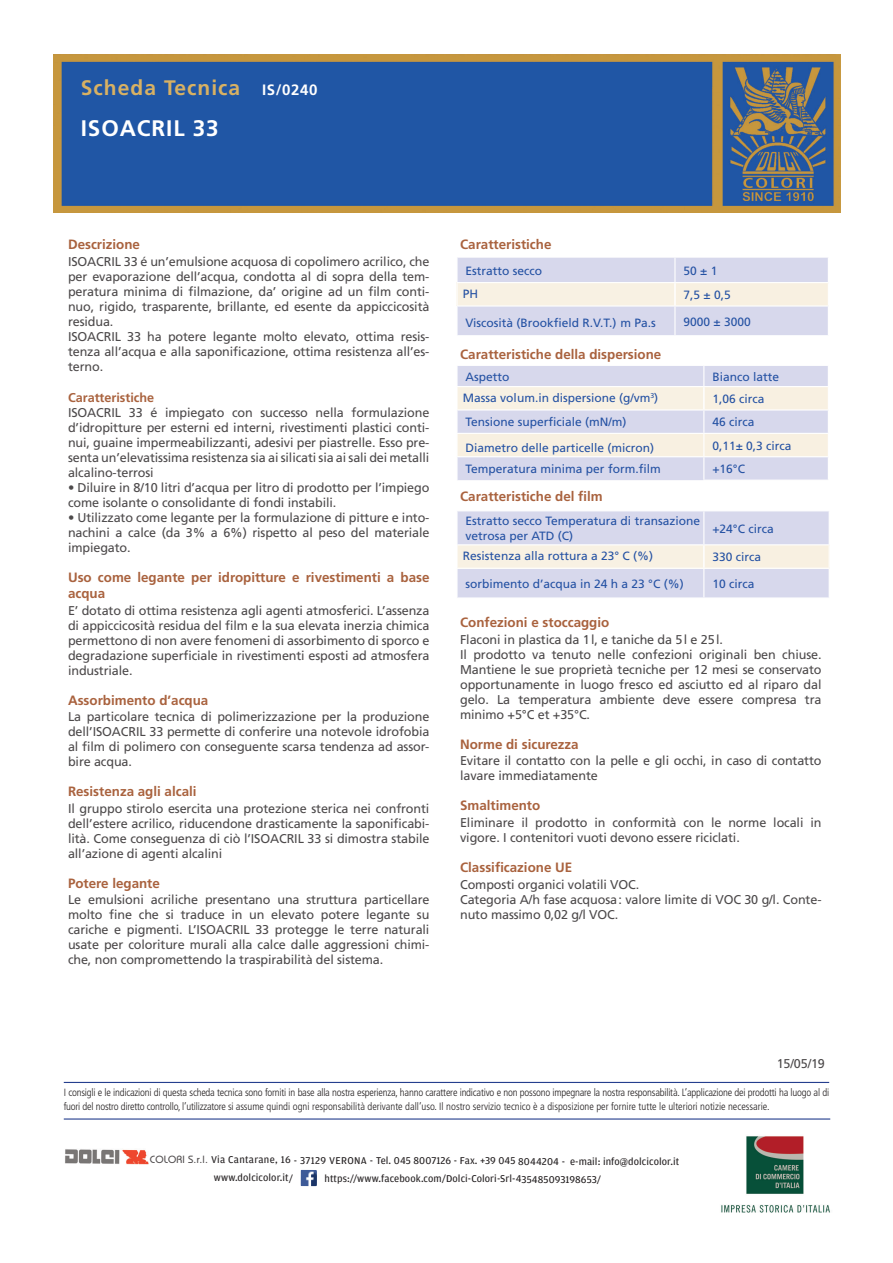
<style>
.page{position:relative;width:893px;height:1263px;background:#fff}
.page>*{position:absolute;margin:0;border:0;box-sizing:border-box;transform-origin:0 0}
.t1{font:700 22.5px "Frutiger LT Std";letter-spacing:.04em;color:#fff}
.t2{font:700 21px "Frutiger LT Std";letter-spacing:.05em;color:#d8b163}
.t3{font:700 15px "Frutiger";letter-spacing:.04em;color:#fff}
._01_TEXT{font:700 13.5px/15.8px "Frutiger";color:#a9623e}
._01_TEXT-2{font:12.75px/15px "Frutiger";letter-spacing:-.01em;color:#4d4a4b;text-align:justify}
._01_TEXT-3{font:700 12.75px "Frutiger";color:#a9623e}
.t4{font:12px/15px "Frutiger";color:#2451a3}
.t5{font:300 condensed 10.5px/13.5px "Frutiger LT Std";letter-spacing:-.02em;color:#231f20}
.t6{font:10.5px/17px "Amplitude";letter-spacing:.005em;color:#231f20}
.s1{font-family:"Bauhaus Std";font-weight:500;color:#524e4f}
.s2{font-style:inherit}
</style>
<div class="page">
<img style="left:53px;top:55px;width:788px;height:157px">
<hr style="left:64px;top:1082px;width:765px;height:1px;background:#253f8e">
<hr style="left:64px;top:1118px;width:766px;height:1px;background:#253f8e">
<img style="left:721px;top:1136px;width:109px;height:77px">
<img style="left:65px;top:1149px;width:84px;height:15px">
<img style="left:301px;top:1170px;width:16px;height:16px">
<svg style="left:457px;top:257px;width:371px;height:78px;background:#e2e0e9"></svg>
<hr style="left:675px;top:282px;width:154px;height:1px;background:#fff">
<svg style="left:457px;top:366px;width:371px;height:114px;background:#e5e2e8"></svg>
<hr style="left:456px;top:386px;width:248px;height:1px;background:#fff">
<hr style="left:704px;top:386px;width:125px;height:1px;background:#fff">
<svg style="left:457px;top:511px;width:373px;height:87px;background:#e0dfea"></svg>
<hr style="left:704px;top:568px;width:126px;height:1px;background:#fff">
<hr style="left:456px;top:511px;width:2px;height:33px;background:#fff">
<hr style="left:456px;top:544px;width:248px;height:1px;background:#fff">
<hr style="left:703px;top:511px;width:1px;height:33px;background:#fff">
<hr style="left:829px;top:511px;width:1px;height:33px;background:#fff">
<hr style="left:704px;top:544px;width:126px;height:1px;background:#fff">
<h2 class="t2" style="left:81px;top:75px;width:161px">Scheda Tecnica</h2>
<p class="t1" style="left:81px;top:115px;width:139px">ISOACRIL 33</p>
<p class="t3" style="left:262px;top:81px;width:57px">IS/0240</p>
<p class="_01_TEXT" style="left:68px;top:237px;width:74px">Descrizione</p>
<p class="_01_TEXT-2" style="left:68px;top:254px;width:363px">ISOACRIL 33 é un’emulsione acquosa di copolimero acrilico, che per evaporazione dell’acqua, condotta al di sopra della tem&shy;peratura minima di filmazione, da’ origine ad un film conti&shy;nuo, rigido, trasparente, brillante, ed esente da appiccicosità residua.</p>
<p class="_01_TEXT-2" style="left:68px;top:329px;width:363px">ISOACRIL 33 ha potere legante molto elevato, ottima resis&shy;tenza all’acqua e alla saponificazione, ottima resistenza all’es&shy;terno.</p>
<p class="_01_TEXT-3" style="left:68px;top:390px;width:88px">Caratteristiche</p>
<p class="_01_TEXT-2" style="left:68px;top:405px;width:363px">ISOACRIL 33 é impiegato con successo nella formulazione d’idropitture per esterni ed interni, rivestimenti plastici conti&shy;nui, guaine impermeabilizzanti, adesivi per piastrelle. Esso pre&shy;senta un’elevatissima resistenza sia ai silicati sia ai sali dei metalli alcalino-terrosi</p>
<p class="_01_TEXT-2" style="left:68px;top:480px;width:363px">• Diluire in 8/10 litri d’acqua per litro di prodotto per l’impiego come isolante o consolidante di fondi instabili.</p>
<p class="_01_TEXT-2" style="left:68px;top:510px;width:363px">• Utilizzato come legante per la formulazione di pitture e into&shy;nachini a calce (da 3% a 6%) rispetto al peso del materiale impiegato.</p>
<p class="_01_TEXT" style="left:68px;top:570px;width:363px">Uso come legante per idropitture e rivestimenti a base acqua</p>
<p class="_01_TEXT-2" style="left:68px;top:602px;width:363px">E’ dotato di ottima resistenza agli agenti atmosferici. L’assenza di appiccicosità residua del film e la sua elevata inerzia chimica permettono di non avere fenomeni di assorbimento di sporco e degradazione superficiale in rivestimenti esposti ad atmosfera industriale.</p>
<p class="_01_TEXT" style="left:68px;top:692px;width:142px">Assorbimento d’acqua</p>
<p class="_01_TEXT-2" style="left:68px;top:709px;width:363px">La particolare tecnica di polimerizzazione per la produzione dell’ISOACRIL 33 permette di conferire una notevole idrofobia al film di polimero con conseguente scarsa tendenza ad assor&shy;bire acqua.</p>
<p class="_01_TEXT" style="left:68px;top:783px;width:130px">Resistenza agli alcali</p>
<p class="_01_TEXT-2" style="left:68px;top:800px;width:363px">Il gruppo stirolo esercita una protezione sterica nei confronti dell’estere acrilico, riducendone drasticamente la saponificabi&shy;lità. Come conseguenza di ciò l’ISOACRIL 33 si dimostra stabile all’azione di agenti alcalini</p>
<p class="_01_TEXT" style="left:68px;top:875px;width:93px">Potere legante</p>
<p class="_01_TEXT-2" style="left:68px;top:892px;width:363px">Le emulsioni acriliche presentano una struttura particellare molto fine che si traduce in un elevato potere legante su cariche e pigmenti. L’ISOACRIL 33 protegge le terre naturali usate per coloriture murali alla calce dalle aggressioni chimi&shy;che, non compromettendo la traspirabilità del sistema.</p>
<p class="_01_TEXT" style="left:460px;top:236px;width:93px">Caratteristiche</p>
<p class="t4" style="left:465px;top:263px;width:78px">Estratto secco</p>
<p class="t4" style="left:683px;top:263px;width:35px">50 ± 1</p>
<p class="t4" style="left:463px;top:286px;width:17px">PH</p>
<p class="t4" style="left:683px;top:287px;width:49px">7,5 ± 0,5</p>
<p class="t4" style="left:465px;top:316px;width:192px">Viscosità (Brookfield R.V.T.) m Pa.s</p>
<p class="t4" style="left:683px;top:314px;width:69px">9000 ± 3000</p>
<p class="_01_TEXT" style="left:460px;top:347px;width:203px">Caratteristiche della dispersione</p>
<p class="t4" style="left:465px;top:369px;width:46px">Aspetto</p>
<p class="t4" style="left:712px;top:369px;width:68px">Bianco latte</p>
<p class="t4" style="left:463px;top:390px;width:197px">Massa volum.in dispersione (g/vm<sup>3</sup>)</p>
<p class="t4" style="left:712px;top:391px;width:54px">1,06 circa</p>
<p class="t4" style="left:465px;top:415px;width:163px">Tensione superficiale (mN/m)</p>
<p class="t4" style="left:712px;top:415px;width:44px">46 circa</p>
<p class="t4" style="left:465px;top:440px;width:190px">Diametro delle particelle (micron)</p>
<p class="t4" style="left:712px;top:438px;width:81px">0,11± 0,3 circa</p>
<p class="t4" style="left:465px;top:461px;width:197px">Temperatura minima per form.film</p>
<p class="t4" style="left:712px;top:461px;width:34px">+16°C</p>
<p class="_01_TEXT" style="left:460px;top:488px;width:144px">Caratteristiche del film</p>
<p class="t4" style="left:465px;top:513px;width:236px">Estratto secco Temperatura di transazione vetrosa per ATD (C)</p>
<p class="t4" style="left:712px;top:521px;width:63px">+24°C circa</p>
<p class="t4" style="left:463px;top:548px;width:192px">Resistenza alla rottura a 23° C (%)</p>
<p class="t4" style="left:712px;top:549px;width:50px">330 circa</p>
<p class="t4" style="left:465px;top:576px;width:220px">sorbimento d’acqua in 24 h a 23 °C (%)</p>
<p class="t4" style="left:712px;top:576px;width:44px">10 circa</p>
<p class="_01_TEXT" style="left:460px;top:614px;width:151px">Confezioni e stoccaggio</p>
<p class="_01_TEXT-2" style="left:460px;top:631px;width:264px">Flaconi in plastica da 1l, e taniche da 5l e 25l.</p>
<p class="_01_TEXT-2" style="left:460px;top:646px;width:363px">Il prodotto va tenuto nelle confezioni originali ben chiuse.<br>Mantiene le sue proprietà tecniche per 12 mesi se conservato opportunamente in luogo fresco ed asciutto ed al riparo dal gelo. La temperatura ambiente deve essere compresa tra minimo +5°C et +35°C.</p>
<p class="_01_TEXT" style="left:460px;top:736px;width:120px">Norme di sicurezza</p>
<p class="_01_TEXT-2" style="left:460px;top:753px;width:363px">Evitare il contatto con la pelle e gli occhi, in caso di contatto lavare immediatamente</p>
<p class="_01_TEXT" style="left:460px;top:797px;width:82px">Smaltimento</p>
<p class="_01_TEXT-2" style="left:460px;top:814px;width:363px">Eliminare il prodotto in conformità con le norme locali in vigore. I contenitori vuoti devono essere riciclati.</p>
<p class="_01_TEXT" style="left:460px;top:859px;width:114px">Classificazione UE</p>
<p class="_01_TEXT-2" style="left:460px;top:877px;width:181px">Composti organici volatili VOC.</p>
<p class="_01_TEXT-2" style="left:460px;top:892px;width:363px">Categoria A/h fase acquosa: valore limite di VOC 30 g/l. Conte&shy;nuto massimo 0,02 g/l VOC.</p>
<p class="_01_TEXT-2" style="left:777px;top:1056px;width:50px">15/05/19</p>
<p class="t5" style="left:64px;top:1086px;width:767px">I consigli e le indicazioni di questa scheda tecnica sono forniti in base alla nostra esperienza, hanno carattere indicativo e non possono impegnare la nostra responsabilità. L’applicazione dei prodotti ha luogo al di fuori del nostro diretto controllo, l’utilizzatore si assume quindi ogni responsabilità derivante dall’uso. Il nostro servizio tecnico è a disposizione per fornire tutte le ulteriori notizie necessarie.</p>
<p class="t6" style="left:214px;top:1152px;width:467px;text-indent:-64px"><span class="s1">COLORI S.r.l.</span> Via Cantarane, 16 <span class="s2">- 37129 VERONA -</span> Tel. 045 8007126 - Fax. +39 045 8044204 - e-mail: info@dolcicolor.it www.dolcicolor.it/</p>
<p class="t6" style="left:325px;top:1170px;width:278px">https://www.facebook.com/Dolci-Colori-Srl-435485093198653/</p>
</div>
